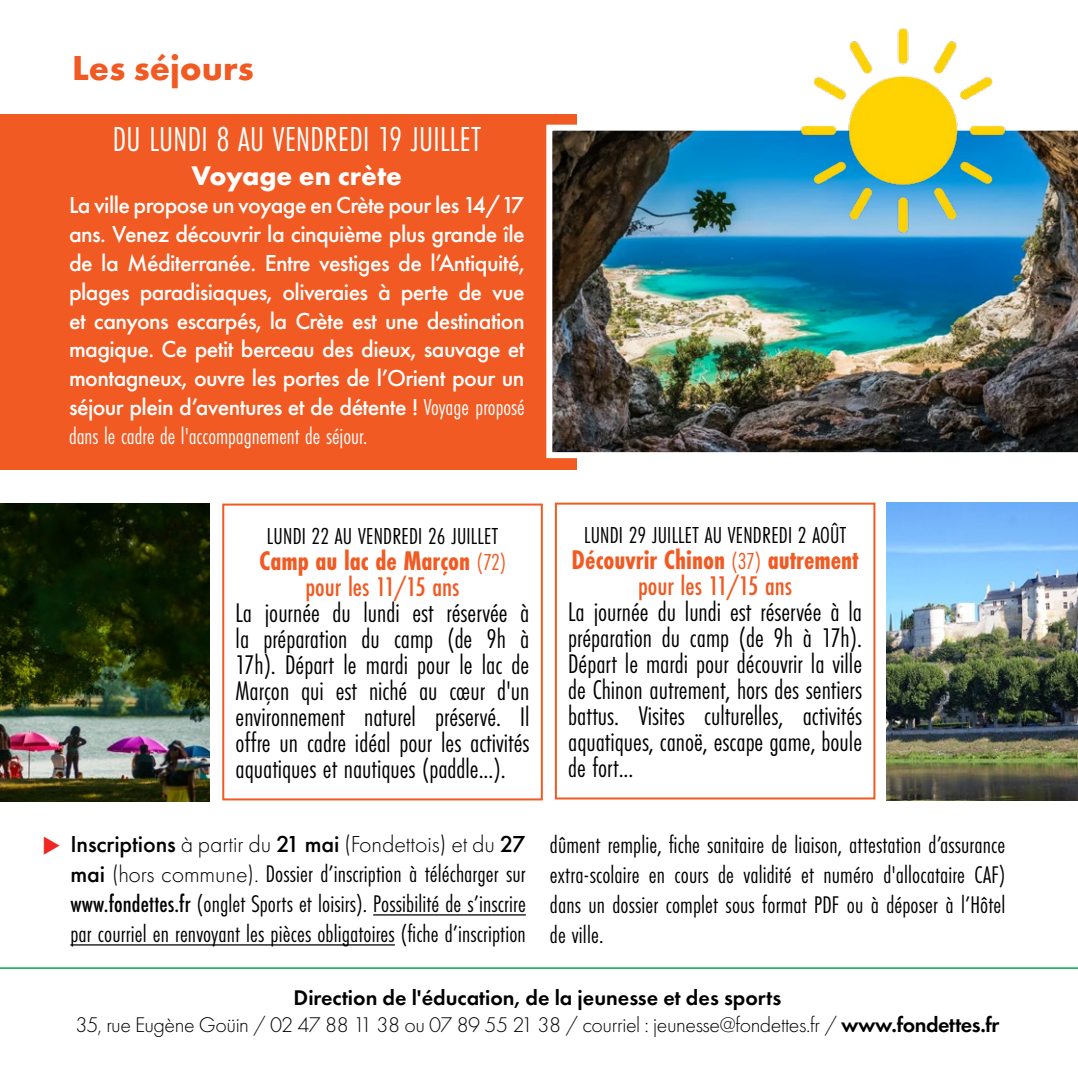
<style>
.page{position:relative;width:1078px;height:1078px;background:#fff}
.page>*{position:absolute;margin:0;border:0;box-sizing:border-box;transform-origin:0 0}
.t1{font:36px "Futura PT Cond";letter-spacing:.01em;color:#fff}
.t2{font:700 36px "Futura PT";color:#f15a22}
.t3{font:28px/26px "Futura PT Cond";color:#000;text-align:justify}
.t4{font:700 28px/26px "Futura PT Cond";color:#f15a22;text-align:center}
.t5{font:700 28px "Futura PT";color:#fff}
.t6{font:25px/30px "Futura PT Cond";letter-spacing:.005em;color:#000;text-align:justify}
.t7{font:500 24px/28.8px "Futura PT";letter-spacing:-.025em;color:#fff;text-align:justify}
.t8{font:24px "Futura PT Cond";letter-spacing:.01em;color:#000}
.t9{font:300 24px "Futura PT";letter-spacing:-.005em;color:#000}
.t10{font:24px "Futura PT Cond";color:#fff}
.t11{font:300 22px/26.4px "Futura PT";letter-spacing:-.02em;color:#000;text-align:center}
.s1{font-family:"Futura PT Cond";font-weight:400}
.s2{font-weight:400;font-size:24px}
.s3{font-weight:500}
.s4{font-family:"Futura PT";font-weight:500;font-size:24px}
.s5{font-family:"Futura PT";font-weight:300;font-size:24px}
.s6{font-weight:600}
</style>
<div class="page">
<div style="left:0;top:114px;width:576px;height:355px;background:#f15a22"></div>
<img style="left:546px;top:125px;width:531px;height:333px">
<img style="left:794px;top:28px;width:216px;height:216px">
<hr style="left:373px;top:914px;width:152px;height:1px;background:#000">
<hr style="left:70px;top:944px;width:325px;height:1px;background:#000">
<hr style="left:0;top:967px;width:1077px;height:1px;background:#00a856">
<div style="left:222px;top:503px;width:320px;height:297px;border:2px solid #f15a22"></div>
<div style="left:554px;top:502px;width:321px;height:297px;border:2px solid #f15a22"></div>
<img style="left:0;top:503px;width:210px;height:298px">
<img style="left:886px;top:502px;width:191px;height:298px">
<p class="t2" style="left:72px;top:44px;width:183px">Les séjours</p>
<p class="t1" style="left:113px;top:118px;width:369px">DU LUNDI 8 AU VENDREDI 19 JUILLET</p>
<p class="t5" style="left:191px;top:157px;width:212px">Voyage en crète</p>
<p class="t7" style="left:69px;top:191px;width:457px">La ville propose un voyage en Crète pour les 14/17 ans. Venez découvrir la cinquième plus grande île de la Méditerranée. Entre vestiges de l’Antiquité, plages paradisiaques, oliveraies à perte de vue et canyons escarpés, la Crète est une destination magique. Ce petit berceau des dieux, sauvage et montagneux, ouvre les portes de l’Orient pour un séjour plein d’aventures et de détente ! <span class="s1">Voyage proposé</span></p>
<p class="t10" style="left:69px;top:422px;width:300px">dans le cadre de l'accompagnement de séjour.</p>
<p class="t8" style="left:267px;top:522px;width:233px">LUNDI 22 AU VENDREDI 26 JUILLET</p>
<p class="t4" style="left:259px;top:547px;width:248px">Camp au lac de Marçon <span class="s2">(72) </span><span class="s3">pour les 11/15 ans</span></p>
<p class="t3" style="left:235px;top:599px;width:295px">La journée du lundi est réservée à la préparation du camp (de 9h à 17h). Départ le mardi pour le lac de Marçon qui est niché au cœur d'un environnement naturel préservé. Il offre un cadre idéal pour les activités aquatiques et nautiques (paddle...).</p>
<p class="t9" style="left:70px;top:830px;width:457px"><span class="s3">Inscriptions</span> à partir du <span class="s3">21 mai</span> (Fondettois) et du <span class="s3">27</span></p>
<p class="t6" style="left:70px;top:858px;width:457px"><span class="s4">mai</span> <span class="s5">(hors commune).</span> Dossier d’inscription à télécharger sur <span class="s3">www.fondettes.fr</span> (onglet Sports et loisirs). Possibilité de s’inscrire par courriel en renvoyant les pièces obligatoires (fiche d’inscription</p>
<p class="t8" style="left:584px;top:521px;width:263px">LUNDI 29 JUILLET AU VENDREDI 2 AOÛT</p>
<p class="t4" style="left:571px;top:546px;width:288px">Découvrir Chinon <span class="s2">(37)</span> autrement <span class="s3">pour les 11/15 ans</span></p>
<p class="t3" style="left:568px;top:598px;width:295px">La journée du lundi est réservée à la préparation du camp (de 9h à 17h).<br>Départ le mardi pour découvrir la ville de Chinon autrement, hors des sentiers battus. Visites culturelles, activités aquatiques, canoë, escape game, boule de fort...</p>
<p class="t6" style="left:549px;top:829px;width:457px">dûment remplie, fiche sanitaire de liaison, attestation d’assurance extra-scolaire en cours de validité et numéro d'allocataire CAF) dans un dossier complet sous format PDF ou à déposer à l’Hôtel de ville.</p>
<p class="t11" style="left:76px;top:984px;width:925px"><span class="s6">Direction de l'éducation, de la jeunesse et des sports<br></span>35, rue Eugène Goüin / 02 47 88 11 38 ou 07 89 55 21 38 / courriel : jeunesse@fondettes.fr / <span class="s6">www.fondettes.fr</span></p>
</div>
